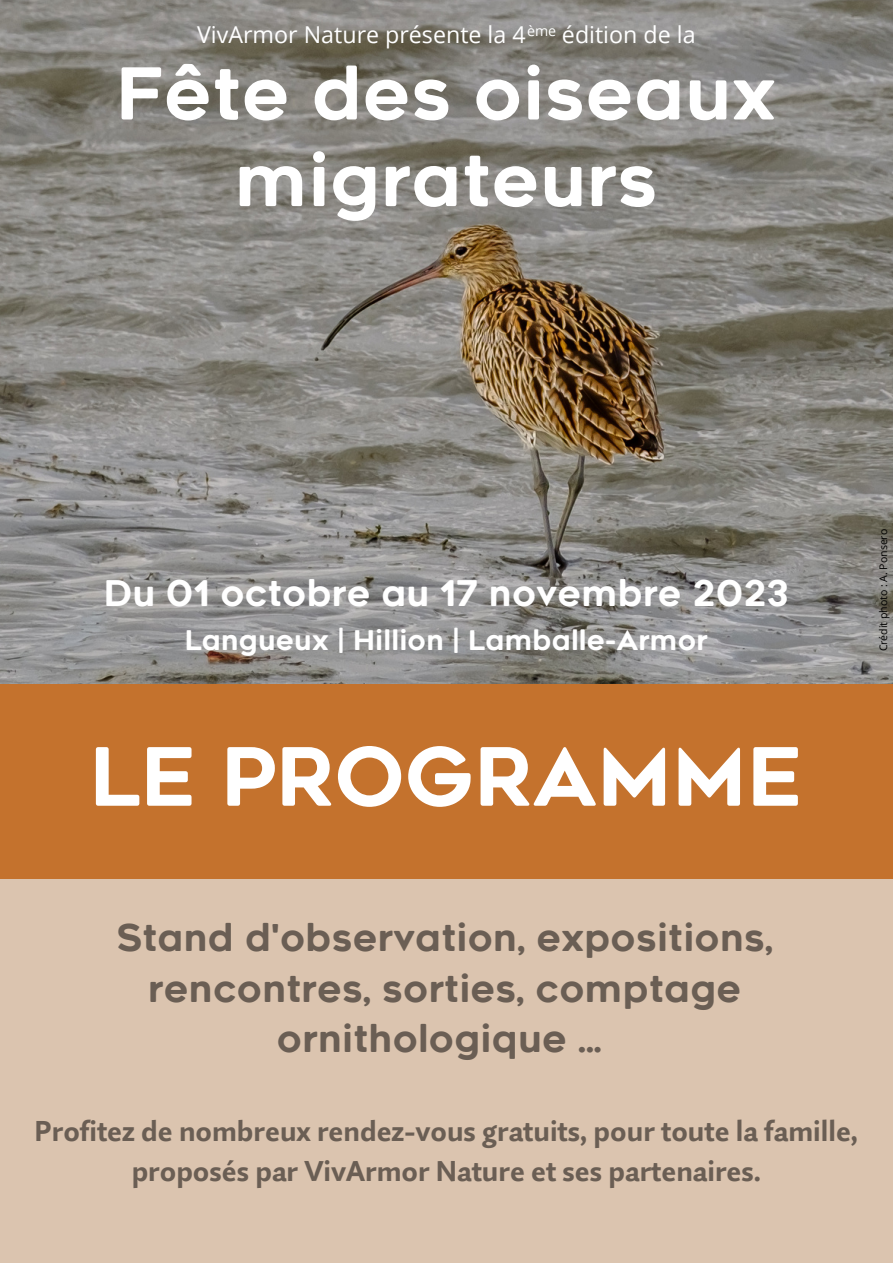
<style>
.page{position:relative;width:893px;height:1264px;background:#fff}
.page>*{position:absolute;margin:0;border:0;box-sizing:border-box;transform-origin:0 0}
.t1{font:80.25px "Renogare Soft";color:#fff}
.t2{font:71.4px/86.6px "Renogare Soft";color:#fff;text-align:center}
.t3{font:36.75px/50.6px "Renogare Soft";color:#6a5e54;text-align:center}
.t4{font:35.25px "Renogare Soft";color:#fff}
.t5{font:700 28.5px/39.3px "Quire Sans";color:#6a5e54;text-align:center}
.t6{font:27px "Renogare Soft";color:#fff}
.t7{font:23.25px "Open Sans";color:#fff}
.t8{font:14.25px "Open Sans";color:#fff}
.t9{font:10.5px "Open Sans";color:#000}
</style>
<div class="page">
<img style="left:0;top:0;width:892px;height:684px">
<div style="left:0;top:864px;width:892px;height:398px;background:#dbc4af"></div>
<div style="left:0;top:684px;width:892px;height:194px;background:#c4722d"></div>
<p class="t8" style="left:527px;top:20px;width:31px">ème</p>
<p class="t7" style="left:197px;top:18px;width:330px">VivArmor Nature présente la 4</p>
<p class="t7" style="left:562px;top:18px;width:135px">édition de la</p>
<p class="t2" style="left:116px;top:59px;width:662px">Fête des oiseaux migrateurs</p>
<p class="t4" style="left:104px;top:580px;width:686px">Du 01 octobre au 17 novembre 2023</p>
<p class="t6" style="left:185px;top:630px;width:524px">Langueux | Hillion | Lamballe-Armor</p>
<p class="t1" style="left:90px;top:747px;width:715px">LE PROGRAMME</p>
<p class="t9" style="left:875px;top:651px;width:124px;rotate:-90deg">Crédit photo : A. Ponsero</p>
<p class="t3" style="left:116px;top:916px;width:658px">Stand d'observation, expositions, rencontres, sorties, comptage ornithologique ...</p>
<p class="t5" style="left:35px;top:1111px;width:824px">Profitez de nombreux rendez-vous gratuits, pour toute la famille, proposés par VivArmor Nature et ses partenaires.</p>
</div>
